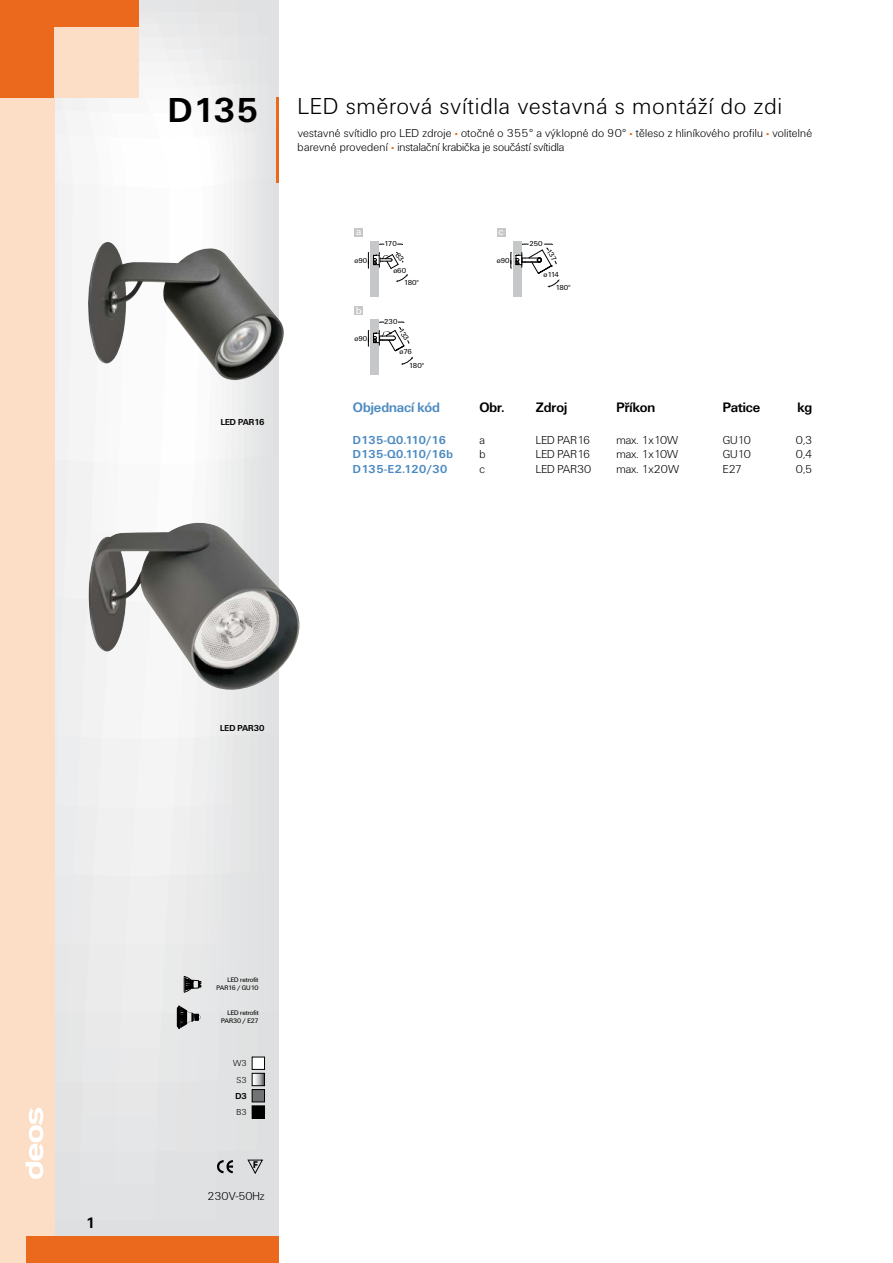
<style>
.page{position:relative;width:893px;height:1263px;background:#fff}
.page>*{position:absolute;margin:0;border:0;box-sizing:border-box;transform-origin:0 0}
.t1{font:700 36px "U001 DOT";color:#000}
.t2{font:24px "U001 DOT Ligh";letter-spacing:.05em;color:#000}
.t3{font:700 15.75px "U001 DOT";color:#000}
.t4{font:700 14.25px "U001 DOT";color:#000}
.t5{font:700 14.25px "U001 DOT";color:#4c8ac1}
.t6{font:12px/14.4px "U001 DOT Ligh";letter-spacing:.025em;color:#000}
.t7{font:12px/14.4px "U001 DOT Ligh";color:#000;text-align:justify}
.t8{font:700 12px/14.4px "U001 DOT";letter-spacing:.04em;color:#4c8ac1}
.t9{font:10.5px "U001 DOT";color:#fff}
.t10{font:10.05px "Eurostile Black CE";color:#000;scale:.86 1}
.t11{font:700 9px "U001 DOT";color:#000}
.t12{font:9px "U001 DOT Ligh";color:#000}
.t13{font:7.5px "U001 DOT";color:#000}
.t14{font:6.9px/8.2px "U001 DOT";color:#000;text-align:right}
.t15{font:6.75px/8.2px "U001 DOT";color:#000;text-align:right}
.s1{font-family:"Verdana";font-size:9px;color:#eb691c}
</style>
<div class="page">
<svg style="left:54px;top:0;width:225px;height:1236px;fill:#eceded"></svg>
<div style="left:0;top:0;width:138px;height:98px;background:#fcddc5"></div>
<div style="left:0;top:0;width:54px;height:1263px;background:#fcddc5"></div>
<div style="left:0;top:0;width:53px;height:98px;background:#eb691c"></div>
<div style="left:26px;top:1236px;width:253px;height:27px;background:#eb691c"></div>
<hr style="left:276px;top:98px;width:3px;height:85px;background:#eb691c">
<svg style="left:26px;top:1108px;width:17px;height:71px"></svg>
<svg style="left:217px;top:1160px;width:16px;height:13px"></svg>
<svg style="left:247px;top:1159px;width:16px;height:15px"></svg>
<div style="left:0;top:0;width:138px;height:27px;background:#eb691c"></div>
<svg style="left:254px;top:1075px;width:9px;height:9px"></svg>
<div style="left:252px;top:1073px;width:13px;height:13px;border:1px solid #000"></div>
<div style="left:252px;top:1089px;width:12px;height:13px;background:#727375"></div>
<div style="left:252px;top:1089px;width:13px;height:13px;border:1px solid #000"></div>
<div style="left:252px;top:1106px;width:12px;height:12px;background:#000"></div>
<div style="left:252px;top:1106px;width:13px;height:12px;border:1px solid #000"></div>
<div style="left:252px;top:1057px;width:12px;height:12px;background:#fff"></div>
<div style="left:252px;top:1057px;width:13px;height:12px;border:1px solid #000"></div>
<svg style="left:184px;top:976px;width:17px;height:16px"></svg>
<svg style="left:177px;top:1005px;width:23px;height:25px"></svg>
<img style="left:87px;top:242px;width:197px;height:138px">
<div style="left:354px;top:228px;width:9px;height:9px;background:#c6c7c8"></div>
<div style="left:370px;top:241px;width:9px;height:55px;background:#c6c7c8"></div>
<div style="left:354px;top:306px;width:9px;height:9px;background:#c6c7c8"></div>
<svg style="left:401px;top:357px;width:12px;height:8px"></svg>
<div style="left:370px;top:319px;width:9px;height:55px;background:#c6c7c8"></div>
<div style="left:497px;top:228px;width:8px;height:9px;background:#c6c7c8"></div>
<div style="left:512px;top:241px;width:9px;height:55px;background:#c6c7c8"></div>
<img style="left:89px;top:523px;width:211px;height:167px">
<svg style="left:368px;top:252px;width:40px;height:30px"></svg>
<svg style="left:368px;top:322px;width:42px;height:29px"></svg>
<svg style="left:511px;top:244px;width:48px;height:44px"></svg>
<h1 class="t1" style="left:168px;top:97px;width:91px">D135</h1>
<p class="t11" style="left:221px;top:419px;width:45px">LED PAR16</p>
<h2 class="t2" style="left:298px;top:98px;width:486px">LED směrová svítidla vestavná s montáží do zdi</h2>
<p class="t6" style="left:298px;top:127px;width:516px">vestavné svítidlo pro LED zdroje <span class="s1">▪</span> otočné o 355° a výklopné do 90° <span class="s1">▪</span> těleso z hliníkového profilu <span class="s1">▪</span> volitelné barevné provedení <span class="s1">▪</span> instalační krabička je součástí svítidla</p>
<p class="t9" style="left:356px;top:225px;width:7px">a</p>
<p class="t13" style="left:354px;top:256px;width:14px">ø90</p>
<p class="t9" style="left:356px;top:304px;width:7px">b</p>
<p class="t13" style="left:354px;top:334px;width:14px">ø90</p>
<p class="t13" style="left:384px;top:239px;width:14px">170</p>
<p class="t13" style="left:393px;top:266px;width:14px">ø60</p>
<p class="t13" style="left:404px;top:278px;width:17px">180°</p>
<p class="t13" style="left:384px;top:317px;width:15px">230</p>
<p class="t13" style="left:399px;top:347px;width:14px">ø76</p>
<p class="t13" style="left:409px;top:360px;width:17px">180°</p>
<p class="t5" style="left:353px;top:403px;width:89px">Objednací kód</p>
<p class="t8" style="left:353px;top:434px;width:102px">D135-Q0.110/16<br>D135-Q0.110/16b<br>D135-E2.120/30</p>
<p class="t9" style="left:499px;top:225px;width:7px">c</p>
<p class="t13" style="left:497px;top:256px;width:14px">ø90</p>
<p class="t13" style="left:529px;top:239px;width:15px">250</p>
<p class="t13" style="left:543px;top:270px;width:17px">ø114</p>
<p class="t13" style="left:555px;top:283px;width:17px">180°</p>
<p class="t4" style="left:479px;top:403px;width:26px">Obr.</p>
<p class="t7" style="left:479px;top:434px;width:8px">a b c</p>
<p class="t4" style="left:536px;top:403px;width:33px">Zdroj</p>
<p class="t7" style="left:536px;top:434px;width:57px">LED PAR16<br>LED PAR16<br>LED PAR30</p>
<p class="t4" style="left:616px;top:403px;width:40px">Příkon</p>
<p class="t7" style="left:616px;top:434px;width:64px">max. 1x10W max. 1x10W max. 1x20W</p>
<p class="t4" style="left:723px;top:403px;width:39px">Patice</p>
<p class="t7" style="left:723px;top:434px;width:30px">GU10<br>GU10<br>E27</p>
<p class="t4" style="left:797px;top:403px;width:16px">kg</p>
<p class="t7" style="left:796px;top:434px;width:18px">0,3<br>0,4<br>0,5</p>
<h3 class="t3" style="left:86px;top:1217px;width:11px">1</h3>
<p class="t11" style="left:220px;top:725px;width:46px">LED PAR30</p>
<p class="t15" style="left:216px;top:976px;width:43px">LED retrofit<br>PAR16 / GU10</p>
<p class="t14" style="left:221px;top:1009px;width:39px">LED retrofit<br>PAR30 / E27</p>
<p class="t12" style="left:233px;top:1060px;width:15px">W3</p>
<p class="t12" style="left:237px;top:1076px;width:12px">S3</p>
<p class="t11" style="left:235px;top:1093px;width:13px">D3</p>
<p class="t12" style="left:237px;top:1109px;width:12px">B3</p>
<p class="t10" style="left:253px;top:1158px;width:7px">F</p>
<p class="t7" style="left:207px;top:1190px;width:59px">230V-50Hz</p>
</div>
